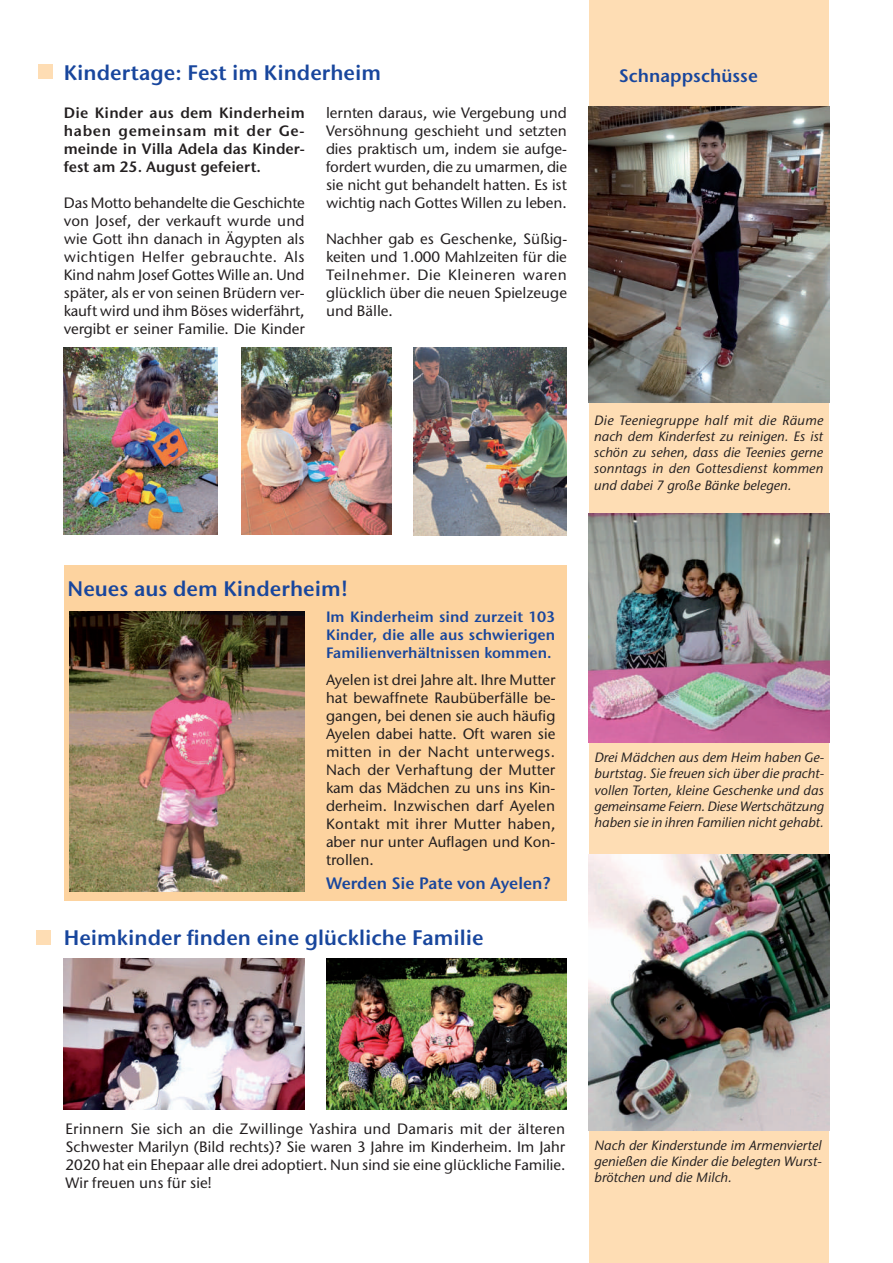
<style>
.page{position:relative;width:893px;height:1263px;background:#fff}
.page>*{position:absolute;margin:0;border:0;box-sizing:border-box;transform-origin:0 0}
.t1{font:21px "ITC Stone Sans Semi";color:#18469d}
.t2{font:18px "ITC Stone Sans Semi";color:#18469d}
.t3{font:16.5px "ITC Stone Sans Semi";color:#18469d}
.t4{font:500 15px/18px "ITC Stone Sans";color:#231f20;text-align:justify}
.t5{font:15px/18px "ITC Stone Sans Semi";color:#231f20;text-align:justify}
.t6{font:15px/18px "ITC Stone Sans Semi";color:#18469d;text-align:justify}
.t7{font:italic 500 13.5px/16.2px "ITC Stone Sans";color:#231f20;text-align:justify}
</style>
<div class="page">
<div style="left:64px;top:565px;width:502px;height:336px;background:#fdd39f"></div>
<div style="left:589px;top:0;width:240px;height:1263px;background:#feddb4"></div>
<div style="left:38px;top:65px;width:15px;height:14px;background:#feddb4"></div>
<img style="left:64px;top:347px;width:153px;height:188px">
<img style="left:241px;top:347px;width:150px;height:188px">
<img style="left:413px;top:347px;width:154px;height:188px">
<img style="left:588px;top:106px;width:241px;height:296px">
<img style="left:588px;top:855px;width:241px;height:275px">
<img style="left:588px;top:514px;width:241px;height:228px">
<img style="left:69px;top:612px;width:236px;height:279px">
<img style="left:64px;top:959px;width:240px;height:150px">
<div style="left:36px;top:930px;width:14px;height:15px;background:#feddb4"></div>
<img style="left:326px;top:958px;width:241px;height:151px">
<h1 class="t1" style="left:64px;top:60px;width:319px">Kindertage: Fest im Kinderheim</h1>
<p class="t4" style="left:326px;top:104px;width:243px">lernten daraus, wie Vergebung und Versöhnung geschieht und setzten dies praktisch um, indem sie aufge&shy;fordert wurden, die zu umarmen, die sie nicht gut behandelt hatten. Es ist wichtig nach Gottes Willen zu leben.</p>
<p class="t4" style="left:326px;top:230px;width:243px">Nachher gab es Geschenke, Süßig&shy;keiten und 1.000 Mahlzeiten für die Teilnehmer. Die Kleineren waren glücklich über die neuen Spielzeuge und Bälle.</p>
<p class="t5" style="left:64px;top:104px;width:242px">Die Kinder aus dem Kinderheim haben gemeinsam mit der Ge&shy;meinde in Villa Adela das Kinder&shy;fest am 25. August gefeiert.</p>
<p class="t4" style="left:64px;top:194px;width:243px">Das Motto behandelte die Geschichte von Josef, der verkauft wurde und wie Gott ihn danach in Ägypten als wichtigen Helfer gebrauchte. Als Kind nahm Josef Gottes Wille an. Und später, als er von seinen Brüdern ver&shy;kauft wird und ihm Böses widerfährt, vergibt er seiner Familie. Die Kinder</p>
<p class="t2" style="left:619px;top:64px;width:140px">Schnappschüsse</p>
<p class="t7" style="left:594px;top:412px;width:231px">Die Teeniegruppe half mit die Räume nach dem Kinderfest zu reinigen. Es ist schön zu sehen, dass die Teenies gerne sonntags in den Gottesdienst kommen und dabei 7 große Bänke belegen.</p>
<h1 class="t1" style="left:68px;top:575px;width:282px">Neues aus dem Kinderheim!</h1>
<p class="t6" style="left:326px;top:608px;width:231px">Im Kinderheim sind zurzeit 103<br>Kinder, die alle aus schwierigen Familienverhältnissen kommen.</p>
<p class="t4" style="left:326px;top:670px;width:231px">Ayelen ist drei Jahre alt. Ihre Mutter hat bewaffnete Raubüberfälle be&shy;gangen, bei denen sie auch häufig Ayelen dabei hatte. Oft waren sie mitten in der Nacht unterwegs.<br>Nach der Verhaftung der Mutter kam das Mädchen zu uns ins Kin&shy;derheim. Inzwischen darf Ayelen Kontakt mit ihrer Mutter haben, aber nur unter Auflagen und Kon&shy;trollen.</p>
<p class="t3" style="left:326px;top:873px;width:226px">Werden Sie Pate von Ayelen?</p>
<h1 class="t1" style="left:64px;top:925px;width:421px">Heimkinder finden eine glückliche Familie</h1>
<p class="t7" style="left:594px;top:749px;width:231px">Drei Mädchen aus dem Heim haben Ge&shy;burtstag. Sie freuen sich über die pracht&shy;vollen Torten, kleine Geschenke und das gemeinsame Feiern. Diese Wertschätzung haben sie in ihren Familien nicht gehabt.</p>
<p class="t4" style="left:66px;top:1120px;width:501px">Erinnern Sie sich an die Zwillinge Yashira und Damaris mit der älteren Schwester Marilyn (Bild rechts)? Sie waren 3 Jahre im Kinderheim. Im Jahr 2020 hat ein Ehepaar alle drei adoptiert. Nun sind sie eine glückliche Familie.<br>Wir freuen uns für sie!</p>
<p class="t7" style="left:594px;top:1137px;width:229px">Nach der Kinderstunde im Armenviertel genießen die Kinder die belegten Wurst&shy;brötchen und die Milch.</p>
</div>
